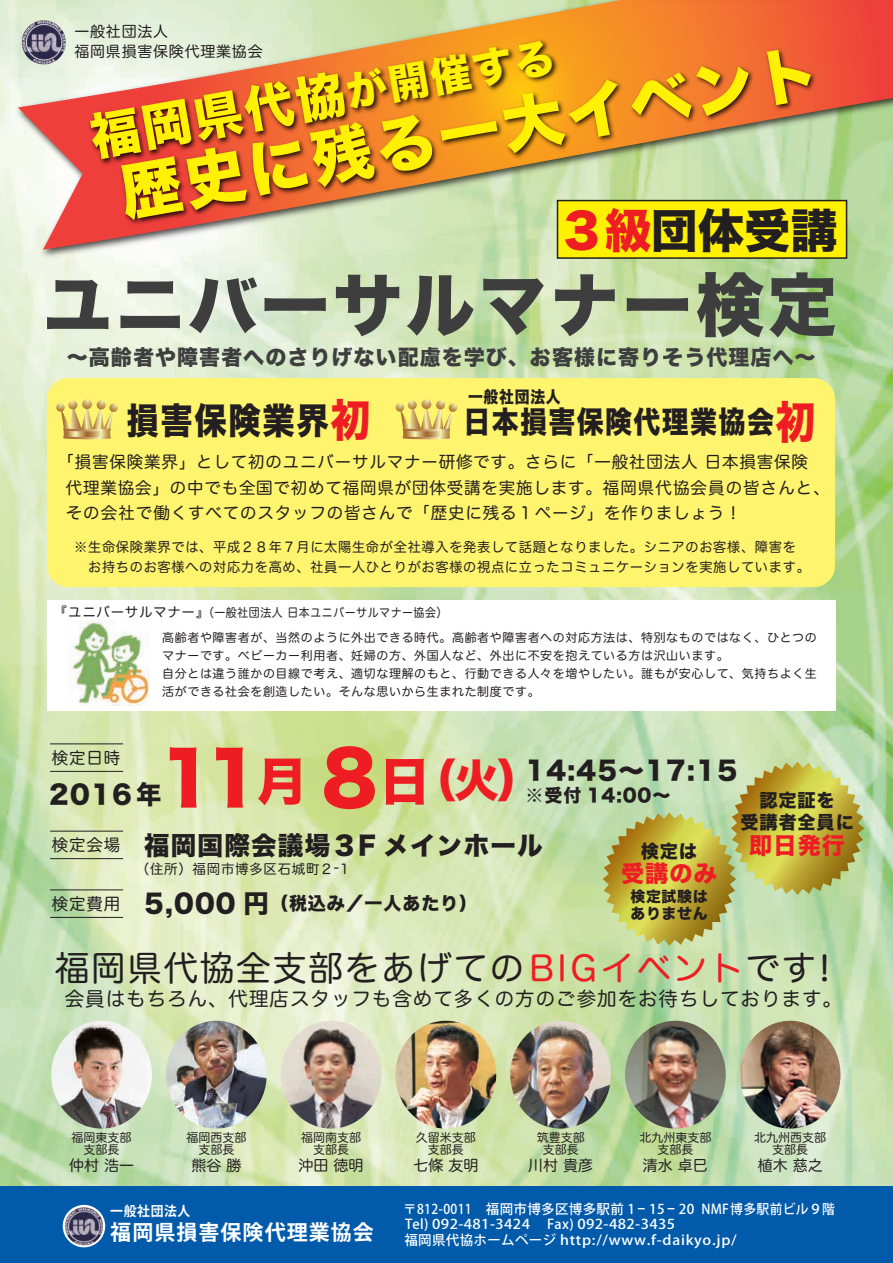
<style>
.page{position:relative;width:893px;height:1263px;background:#fff}
.page>*{position:absolute;margin:0;border:0;box-sizing:border-box;transform-origin:0 0}
.t1{font:72px "Hira Kaku Std W8";color:#ee1d23}
.t2{font:69px "Hira Kaku Std W8";letter-spacing:.05em;color:#3e3e3f}
.t3{font:61.5px "Hira Kaku Std W8";color:#fff101}
.t4{font:49.5px "Hira Kaku Std W8";color:#fff101}
.t5{font:46.5px "Hira Kaku Std W8";color:#231f20}
.t6{font:36px "Hira Kaku Std W8";letter-spacing:.05em;color:#231f20;scale:.9 1}
.t7{font:34.5px "Hira Maru Pro W4";letter-spacing:.05em;color:#231f20}
.t8{font:30px "Hira Kaku Std W8";letter-spacing:.05em;color:#231f20;scale:.9 1}
.t9{font:25.5px "Hira Kaku Std W8";letter-spacing:.05em;color:#231f20}
.t10{font:23.1px "Hira Kaku Std W8";letter-spacing:.05em;color:#ee1d23}
.t11{font:21px "Hira Kaku Std W8";letter-spacing:.05em;color:#3e3e3f}
.t12{font:700 21px "Koz Go Pro";letter-spacing:.05em;color:#fff}
.t13{font:19.5px "Hira Maru Pro W4";letter-spacing:.05em;color:#231f20}
.t14{font:18.15px/21.5px "Hira Kaku Std W8";letter-spacing:.05em;color:#231f20;text-align:center}
.t15{font:18px "Hira Kaku Std W8";letter-spacing:.05em;color:#231f20}
.t16{font:16.5px/25.5px "Hira Maru Pro W4";letter-spacing:.05em;color:#231f20}
.t17{font:16.5px "Hira Kaku Std W8";letter-spacing:.05em;color:#231f20;scale:.9 1}
.t18{font:15px/19.5px "Hira Maru Pro W4";letter-spacing:.05em;color:#231f20}
.t19{font:14.85px/16.5px "Hira Kaku Std W8";letter-spacing:.05em;color:#231f20}
.t20{font:13.5px/19.5px "Hira Maru Pro W4";letter-spacing:.05em;color:#231f20}
.t21{font:500 13.5px "Koz Go Pro";letter-spacing:.025em;color:#fff}
.t22{font:500 13.5px "Koz Go Pro";letter-spacing:.05em;color:#fff}
.t23{font:700 13.5px "Koz Go Pro";letter-spacing:.05em;color:#fff;scale:.95 1}
.t24{font:12px/18px "Hira Maru Pro W4";letter-spacing:.05em;color:#231f20;text-align:center}
.t25{font:12px/12px "Hira Maru Pro W4";color:#231f20;text-align:center}
.t26{font:12px "Hira Maru Pro W4";letter-spacing:.05em;color:#231f20;scale:.91 1}
.s1{font-size:40.5px}
.s2{color:#ee1d23}
.s3{font-size:45px;color:#ee1d23}
.s4{font-size:13.5px}
.s5{font-size:51px}
.s6{font-size:45px}
.s7{font-size:25.5px}
</style>
<div class="page">
<img style="left:0;top:0;width:893px;height:1187px">
<hr style="left:50px;top:744px;width:73px;height:1px;background:#231f20">
<hr style="left:50px;top:771px;width:73px;height:1px;background:#231f20">
<hr style="left:50px;top:831px;width:73px;height:1px;background:#231f20">
<hr style="left:50px;top:858px;width:73px;height:1px;background:#231f20">
<hr style="left:50px;top:890px;width:73px;height:1px;background:#231f20">
<hr style="left:50px;top:917px;width:73px;height:1px;background:#231f20">
<img style="left:51px;top:1021px;width:101px;height:107px">
<img style="left:166px;top:1021px;width:101px;height:107px">
<img style="left:281px;top:1021px;width:100px;height:107px">
<img style="left:395px;top:1021px;width:101px;height:107px">
<img style="left:510px;top:1021px;width:101px;height:107px">
<img style="left:625px;top:1021px;width:101px;height:107px">
<img style="left:740px;top:1021px;width:100px;height:107px">
<div style="left:0;top:1187px;width:893px;height:76px;background:#015aaa"></div>
<svg style="left:63px;top:1205px;width:42px;height:42px"></svg>
<img style="left:65px;top:1207px;width:38px;height:38px">
<div style="left:47px;top:378px;width:788px;height:209px;background:#fff46d;border-radius:21px"></div>
<img style="left:12px;top:0;width:881px;height:262px">
<svg style="left:18px;top:0;width:875px;height:250px;background:#dead87"></svg>
<img style="left:82px;top:27px;width:491px;height:164px">
<img style="left:111px;top:35px;width:728px;height:223px">
<div style="left:557px;top:200px;width:290px;height:59px;background:#fff101;border:2px solid #231f20"></div>
<img style="left:22px;top:20px;width:44px;height:45px">
<svg style="left:56px;top:399px;width:62px;height:41px"></svg>
<svg style="left:396px;top:399px;width:61px;height:41px"></svg>
<div style="left:47px;top:600px;width:788px;height:110px;background:#fff"></div>
<img style="left:68px;top:620px;width:81px;height:86px">
<svg style="left:603px;top:762px;width:261px;height:184px;background:#c0c570"></svg>
<p class="t18" style="left:74px;top:21px;width:190px">一般社団法人<br>福岡県損害保険代理業協会</p>
<p class="t4" style="left:86px;top:110px;width:472px;rotate:-10deg">福岡県代協<span class="s1">が開催する</span></p>
<p class="t3" style="left:115px;top:160px;width:709px;rotate:-10deg">歴史に残る一大イベント</p>
<p class="t5" style="left:558px;top:205px;width:281px"><span class="s2">３級</span>団体受講</p>
<p class="t2" style="left:43px;top:267px;width:795px">ユニバーサルマナー検定</p>
<p class="t11" style="left:67px;top:345px;width:750px">～高齢者や障害者へのさりげない配慮を学び、お客様に寄りそう代理店へ～</p>
<p class="t17" style="left:468px;top:388px;width:105px">一般社団法人</p>
<p class="t6" style="left:126px;top:400px;width:273px">損害保険業界<span class="s3">初</span></p>
<p class="t8" style="left:463px;top:405px;width:393px">日本損害保険代理業協会<span class="s3">初</span></p>
<p class="t16" style="left:66px;top:448px;width:766px;text-indent:-8px">「損害保険業界」として初のユニバーサルマナー研修です。さらに「一般社団法人 日本損害保険<br>代理業協会」の中でも全国で初めて福岡県が団体受講を実施します。福岡県代協会員の皆さんと、その会社で働くすべてのスタッフの皆さんで「歴史に残る１ページ」を作りましょう！</p>
<p class="t20" style="left:74px;top:536px;width:737px">※生命保険業界では、平成２８年７月に太陽生命が全社導入を発表して話題となりました。シニアのお客様、障害を　お持ちのお客様への対応力を高め、社員一人ひとりがお客様の視点に立ったコミュニケーションを実施しています。</p>
<p class="t26" style="left:54px;top:602px;width:434px"><span class="s4">『ユニバーサルマナー』</span>（一般社団法人 日本ユニバーサルマナー協会）</p>
<p class="t24" style="left:162px;top:628px;width:656px;text-align:left">高齢者や障害者が、当然のように外出できる時代。高齢者や障害者への対応方法は、特別なものではなく、ひとつのマナーです。ベビーカー利用者、妊婦の方、外国人など、外出に不安を抱えている方は沢山います。<br>自分とは違う誰かの目線で考え、適切な理解のもと、行動できる人々を増やしたい。誰もが安心して、気持ちよく生活ができる社会を創造したい。そんな思いから生まれた制度です。</p>
<p class="t1" style="left:160px;top:738px;width:384px">11<span class="s5">月</span> 8<span class="s5">日</span><span class="s6">（火）</span></p>
<p class="t16" style="left:52px;top:744px;width:70px">検定日時</p>
<p class="t9" style="left:525px;top:756px;width:213px">14:45～17:15</p>
<p class="t15" style="left:526px;top:785px;width:146px">※受付 14:00～</p>
<p class="t9" style="left:144px;top:831px;width:400px">福岡国際会議場３F メインホール</p>
<p class="t15" style="left:144px;top:893px;width:335px"><span class="s7">5,000 円</span>（税込み／一人あたり）</p>
<p class="t9" style="left:49px;top:780px;width:114px">2016年</p>
<p class="t14" style="left:740px;top:790px;width:115px">認定証を<br>受講者全員に</p>
<p class="t14" style="left:641px;top:841px;width:58px">検定は</p>
<p class="t10" style="left:749px;top:833px;width:97px">即日発行</p>
<p class="t10" style="left:621px;top:860px;width:97px">受講のみ</p>
<p class="t19" style="left:630px;top:889px;width:79px">検定試験はありません</p>
<p class="t16" style="left:52px;top:831px;width:70px">検定会場</p>
<p class="t20" style="left:136px;top:858px;width:215px">（住所）福岡市博多区石城町 2 -1</p>
<p class="t16" style="left:52px;top:890px;width:70px">検定費用</p>
<p class="t7" style="left:55px;top:938px;width:788px">福岡県代協全支部をあげての<span class="s2">BIGイベント</span>です！</p>
<p class="t13" style="left:65px;top:982px;width:779px">会員はもちろん、代理店スタッフも含めて多くの方のご参加をお待ちしております。</p>
<p class="t25" style="left:72px;top:1131px;width:61px">福岡東支部支部長</p>
<p class="t18" style="left:69px;top:1155px;width:66px">仲村 浩一</p>
<p class="t25" style="left:186px;top:1131px;width:61px">福岡西支部支部長</p>
<p class="t18" style="left:191px;top:1155px;width:51px">熊谷 勝</p>
<p class="t25" style="left:301px;top:1131px;width:61px">福岡南支部支部長</p>
<p class="t18" style="left:299px;top:1155px;width:66px">沖田 徳明</p>
<p class="t25" style="left:416px;top:1131px;width:61px">久留米支部支部長</p>
<p class="t18" style="left:413px;top:1155px;width:66px">七條 友明</p>
<p class="t24" style="left:537px;top:1131px;width:49px;line-height:12px">筑豊支部支部長</p>
<p class="t18" style="left:528px;top:1155px;width:66px">川村 貴彦</p>
<p class="t25" style="left:639px;top:1131px;width:73px">北九州東支部支部長</p>
<p class="t18" style="left:643px;top:1155px;width:66px">清水 卓巳</p>
<p class="t25" style="left:754px;top:1131px;width:73px">北九州西支部支部長</p>
<p class="t18" style="left:758px;top:1155px;width:66px">植木 慈之</p>
<p class="t21" style="left:403px;top:1200px;width:433px">〒812-0011　福岡市博多区博多駅前 1 ー 15 ー 20 NMF博多駅前ビル９階</p>
<p class="t22" style="left:404px;top:1231px;width:334px">福岡県代協ホームページ http://www.f-daikyo.jp/</p>
<p class="t23" style="left:110px;top:1203px;width:86px">一般社団法人</p>
<p class="t12" style="left:110px;top:1218px;width:265px">福岡県損害保険代理業協会</p>
<p class="t21" style="left:405px;top:1215px;width:126px">Tel) 092-481-3424</p>
<p class="t21" style="left:547px;top:1215px;width:129px">Fax) 092-482-3435</p>
</div>
